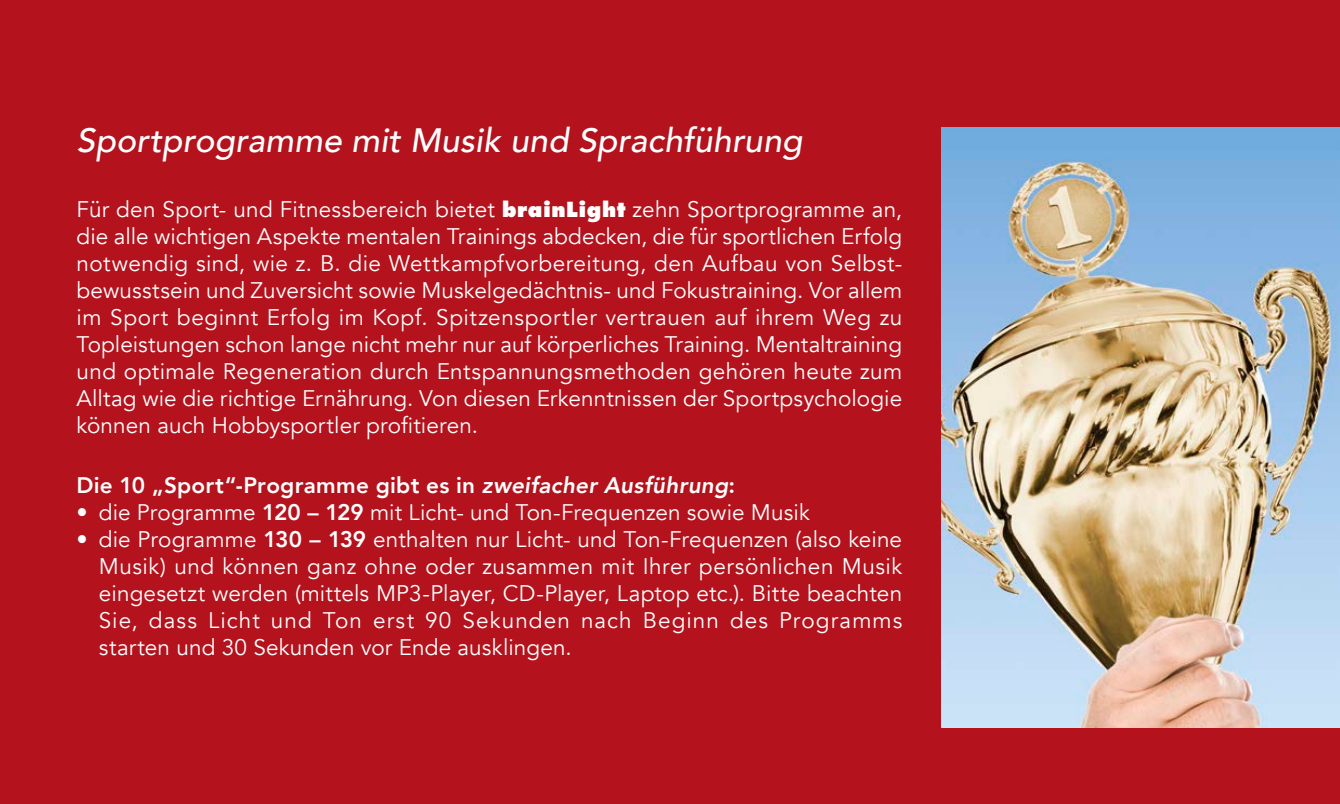
<style>
.page{position:relative;width:1340px;height:804px;background:#fff}
.page>*{position:absolute;margin:0;border:0;box-sizing:border-box;transform-origin:0 0}
.t1{font:italic 500 33.75px "Avenir";letter-spacing:.005em;color:#fff}
.t2{font:22.5px/27px "Avenir";letter-spacing:.01em;color:#fff;text-align:justify}
.t3{font:800 22.5px "Avenir";letter-spacing:.01em;color:#fff}
.s1{font-family:"Futura";font-weight:800;font-size:20.25px}
.s2{font-style:italic}
.s3{font-weight:800}
</style>
<div class="page">
<div style="left:0;top:0;width:1339px;height:804px;background:#b4121c"></div>
<img style="left:941px;top:128px;width:398px;height:599px">
<h1 class="t1" style="left:77px;top:120px;width:727px">Sportprogramme mit Musik und Sprachführung</h1>
<p class="t2" style="left:77px;top:196px;width:827px">Für den Sport- und Fitnessbereich bietet <span class="s1">brainLight</span> zehn Sportprogramme an, die alle wichtigen Aspekte mentalen Trainings abdecken, die für sportlichen Erfolg notwendig sind, wie z. B. die Wettkampfvorbereitung, den Aufbau von Selbst&shy;bewusstsein und Zuversicht sowie Muskelgedächtnis- und Fokustraining. Vor allem im Sport beginnt Erfolg im Kopf. Spitzensportler vertrauen auf ihrem Weg zu Topleistungen schon lange nicht mehr nur auf körperliches Training. Mentaltraining und optimale Regeneration durch Entspannungsmethoden gehören heute zum Alltag wie die richtige Ernährung. Von diesen Erkenntnissen der Sportpsychologie können auch Hobbysportler profitieren.</p>
<p class="t3" style="left:77px;top:468px;width:660px">Die 10 „Sport“-Programme gibt es in <span class="s2">zweifacher Ausführung</span>:</p>
<p class="t2" style="left:77px;top:499px;width:734px">• die Programme <span class="s3">120 – 129</span> mit Licht- und Ton-Frequenzen sowie Musik</p>
<p class="t2" style="left:99px;top:526px;width:805px;text-indent:-22px">• die Programme <span class="s3">130 – 139</span> enthalten nur Licht- und Ton-Frequenzen (also keine Musik) und können ganz ohne oder zusammen mit Ihrer persönlichen Musik eingesetzt werden (mittels MP3-Player, CD-Player, Laptop etc.). Bitte beachten Sie, dass Licht und Ton erst 90 Sekunden nach Beginn des Programms starten und 30 Sekunden vor Ende ausklingen.</p>
</div>
